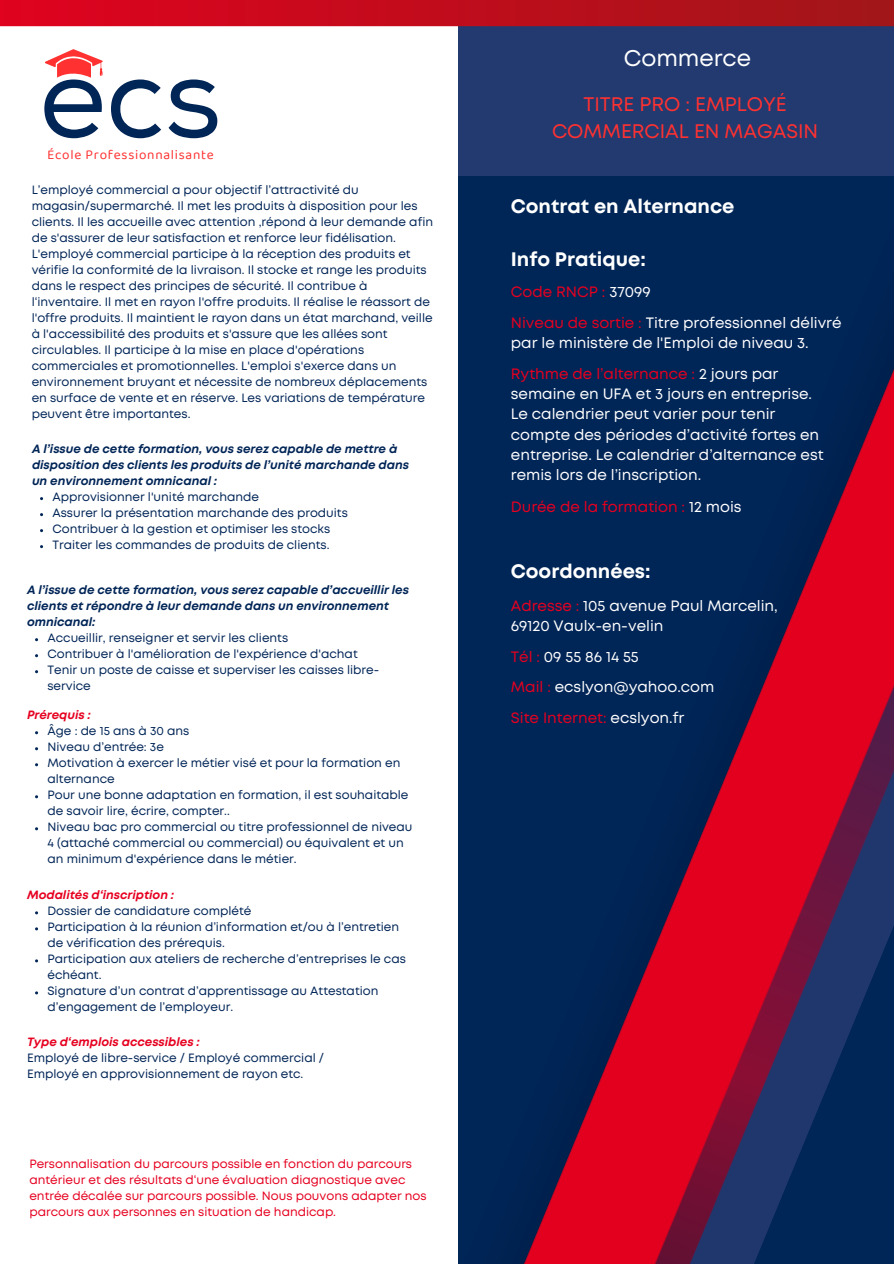
<style>
.page{position:relative;width:894px;height:1264px;background:#fff}
.page>*{position:absolute;margin:0;border:0;box-sizing:border-box;transform-origin:0 0}
.t1{font:113.7px "Nexa";color:#002557}
.t2{font:22.65px "Mont";color:#fff}
.t3{font:19.65px/27px "Mont";color:#ff3131;text-align:center}
.t4{font:700 19.5px "Mont";color:#fff}
.t5{font:15px/20.2px "Mont";color:#fff}
.t6{font:15px "Mont";color:#e60020}
.t7{font:13.5px "Baloo 2";letter-spacing:.055em;color:#ff3131}
.t8{font:12px/16px "Mont";color:#002557}
.t9{font:italic 700 12px/16px "Mont";color:#002557}
.t10{font:12px/16px "Mont";color:#e60020}
.t11{font:italic 700 12px "Mont";color:#e60020}
.s1{color:#fff}
.s2{color:#e60020}
</style>
<div class="page">
<img style="left:458px;top:176px;width:435px;height:1087px">
<svg style="left:655px;top:205px;width:238px;height:1058px;background:#4f1a45"></svg>
<svg style="left:45px;top:49px;width:58px;height:28px"></svg>
<div style="left:458px;top:0;width:435px;height:176px;background:#223a70"></div>
<svg style="left:0;top:0;width:893px;height:26px;background:#c00c1b"></svg>
<p class="t1" style="left:39px;top:30px;width:184px">ecs</p>
<h2 class="t7" style="left:47px;top:146px;width:168px">École Professionnalisante</h2>
<h6 class="t8" style="left:32px;top:183px;width:403px">L’employé commercial a pour objectif l’attractivité du magasin/supermarché. Il met les produits à disposition pour les clients. Il les accueille avec attention ,répond à leur demande afin de s'assurer de leur satisfaction et renforce leur fidélisation.<br>L'employé commercial participe à la réception des produits et vérifie la conformité de la livraison. Il stocke et range les produits dans le respect des principes de sécurité. Il contribue à l‘inventaire. Il met en rayon l'offre produits. Il réalise le réassort de l'offre produits. Il maintient le rayon dans un état marchand, veille à l'accessibilité des produits et s'assure que les allées sont circulables. Il participe à la mise en place d'opérations commerciales et promotionnelles. L'emploi s'exerce dans un environnement bruyant et nécessite de nombreux déplacements en surface de vente et en réserve. Les variations de température peuvent être importantes.</h6>
<p class="t9" style="left:32px;top:442px;width:378px">A l’issue de cette formation, vous serez capable de mettre à disposition des clients les produits de l’unité marchande dans un environnement omnicanal :</p>
<p class="t8" style="left:52px;top:490px;width:208px">Approvisionner l'unité marchande</p>
<p class="t8" style="left:52px;top:506px;width:297px">Assurer la présentation marchande des produits</p>
<p class="t8" style="left:52px;top:522px;width:279px">Contribuer à la gestion et optimiser les stocks</p>
<p class="t8" style="left:52px;top:538px;width:278px">Traiter les commandes de produits de clients.</p>
<p class="t9" style="left:27px;top:583px;width:383px">A l’issue de cette formation, vous serez capable d’accueillir les clients et répondre à leur demande dans un environnement omnicanal:</p>
<p class="t8" style="left:47px;top:631px;width:242px">Accueillir, renseigner et servir les clients</p>
<p class="t8" style="left:47px;top:647px;width:312px">Contribuer à l'amélioration de l'expérience d'achat</p>
<p class="t8" style="left:47px;top:663px;width:333px">Tenir un poste de caisse et superviser les caisses libre&shy;service</p>
<p class="t11" style="left:27px;top:710px;width:65px">Prérequis :</p>
<p class="t8" style="left:47px;top:724px;width:143px">Âge : de 15 ans à 30 ans</p>
<p class="t8" style="left:47px;top:740px;width:118px">Niveau d’entrée: 3e</p>
<p class="t8" style="left:47px;top:756px;width:354px">Motivation à exercer le métier visé et pour la formation en alternance</p>
<p class="t8" style="left:47px;top:788px;width:362px">Pour une bonne adaptation en formation, il est souhaitable de savoir lire, écrire, compter..</p>
<p class="t8" style="left:47px;top:820px;width:366px">Niveau bac pro commercial ou titre professionnel de niveau<br>4 (attaché commercial ou commercial) ou équivalent et un an minimum d'expérience dans le métier.</p>
<p class="t11" style="left:27px;top:890px;width:149px">Modalités d‘inscription :</p>
<p class="t8" style="left:47px;top:904px;width:205px">Dossier de candidature complété</p>
<p class="t8" style="left:47px;top:920px;width:353px">Participation à la réunion d’information et/ou à l’entretien de vérification des prérequis.</p>
<p class="t8" style="left:47px;top:952px;width:360px">Participation aux ateliers de recherche d’entreprises le cas échéant.</p>
<p class="t8" style="left:47px;top:984px;width:332px">Signature d’un contrat d’apprentissage au Attestation d’engagement de l’employeur.</p>
<p class="t11" style="left:27px;top:1037px;width:174px">Type d‘emplois accessibles :</p>
<p class="t8" style="left:27px;top:1051px;width:298px">Employé de libre-service / Employé commercial /</p>
<p class="t8" style="left:27px;top:1067px;width:278px">Employé en approvisionnement de rayon etc.</p>
<h5 class="t10" style="left:29px;top:1156px;width:398px">Personnalisation du parcours possible en fonction du parcours antérieur et des résultats d‘une évaluation diagnostique avec entrée décalée sur parcours possible. Nous pouvons adapter nos parcours aux personnes en situation de handicap.</h5>
<h3 class="t2" style="left:623px;top:50px;width:129px">Commerce</h3>
<h4 class="t3" style="left:552px;top:92px;width:267px">TITRE PRO : EMPLOYÉ<br>COMMERCIAL EN MAGASIN</h4>
<h4 class="t4" style="left:510px;top:199px;width:225px">Contrat en Alternance</h4>
<h5 class="t4" style="left:510px;top:252px;width:136px">Info Pratique:</h5>
<h5 class="t6" style="left:510px;top:286px;width:141px">Code RNCP : <span class="s1">37099</span></h5>
<h5 class="t5" style="left:510px;top:313px;width:332px"><span class="s2">Niveau de sortie :</span> Titre professionnel délivré par le ministère de l'Emploi de niveau 3.</h5>
<p class="t5" style="left:510px;top:364px;width:314px"><span class="s2">Rythme de l’alternance :</span> 2 jours par semaine en UFA et 3 jours en entreprise.<br>Le calendrier peut varier pour tenir compte des périodes d’activité fortes en entreprise. Le calendrier d’alternance est remis lors de l’inscription.</p>
<h1 class="t6" style="left:510px;top:501px;width:232px">Durée de la formation : <span class="s1">12 mois</span></h1>
<h5 class="t4" style="left:510px;top:564px;width:141px">Coordonnées:</h5>
<h5 class="t5" style="left:510px;top:596px;width:268px"><span class="s2">Adresse :</span> 105 avenue Paul Marcelin,<br>69120 Vaulx-en-velin</h5>
<h5 class="t5" style="left:510px;top:647px;width:129px"><span class="s2">Tél :</span> 09 55 86 14 55</h5>
<h4 class="t5" style="left:510px;top:678px;width:205px"><span class="s2">Mail :</span> ecslyon@yahoo.com</h4>
<h5 class="t6" style="left:510px;top:712px;width:175px">Site Internet: <span class="s1">ecslyon.fr</span></h5>
</div>
